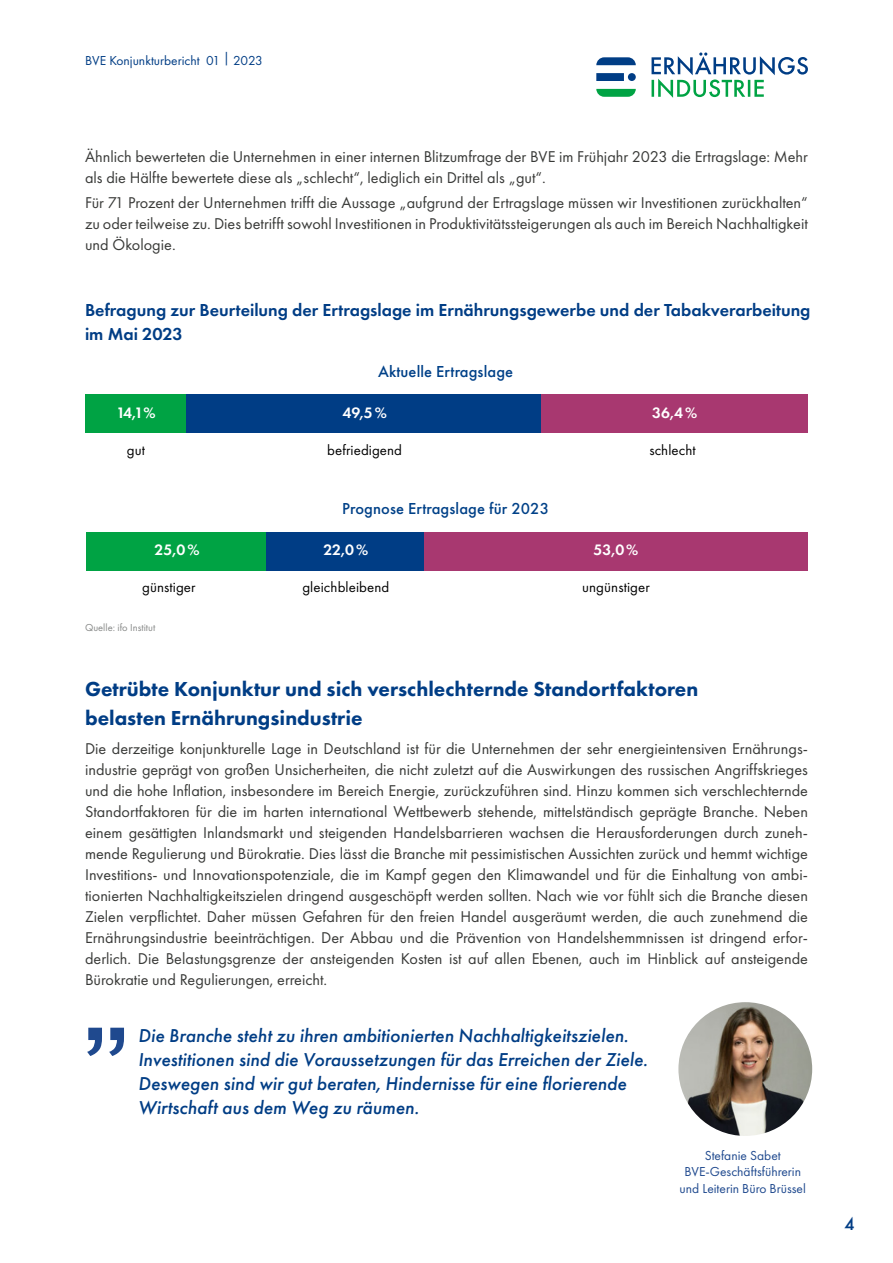
<style>
.page{position:relative;width:893px;height:1263px;background:#fff}
.page>*{position:absolute;margin:0;border:0;box-sizing:border-box;transform-origin:0 0}
.t1{font:800 21px/28.5px "Futura PT";color:#003d85}
.t2{font:italic 500 19.35px/24px "Futura PT";color:#003d85}
.t3{font:600 18px/24px "Futura PT";color:#003d85}
.t4{font:500 16.5px "Futura PT";letter-spacing:.005em;color:#004188}
.t5{font:500 16.5px "Futura";color:#003d85}
.t6{font:16.2px/21px "Futura PT";color:#383937;text-align:justify}
.t7{font:600 15.75px "Futura PT";color:#fff}
.t8{font:14.85px "Futura PT";letter-spacing:.005em;color:#000}
.t9{font:13.5px/16.5px "Futura PT";color:#1f498e;text-align:center}
.t10{font:13.5px "Futura PT";color:#003d85}
.t11{font:10.5px "Futura PT";color:#878988}
</style>
<div class="page">
<svg style="left:596px;top:57px;width:40px;height:24px"></svg>
<svg style="left:596px;top:89px;width:40px;height:8px"></svg>
<svg style="left:652px;top:53px;width:156px;height:45px"></svg>
<img style="left:678px;top:1002px;width:134px;height:134px;border-radius:67px">
<svg style="left:87px;top:1028px;width:37px;height:28px"></svg>
<div style="left:86px;top:532px;width:182px;height:38px;background:#00a344"></div>
<div style="left:266px;top:532px;width:160px;height:38px;background:#003d85"></div>
<div style="left:424px;top:532px;width:384px;height:38px;background:#a83870"></div>
<div style="left:85px;top:394px;width:102px;height:39px;background:#00a344"></div>
<div style="left:186px;top:394px;width:357px;height:39px;background:#003d85"></div>
<div style="left:541px;top:394px;width:267px;height:39px;background:#a83870"></div>
<p class="t10" style="left:85px;top:52px;width:179px">BVE Konjunkturbericht 01 | 2023</p>
<p class="t6" style="left:85px;top:146px;width:724px">Ähnlich bewerteten die Unternehmen in einer internen Blitzumfrage der BVE im Frühjahr 2023 die Ertragslage: Mehr als die Hälfte bewertete diese als „schlecht“, lediglich ein Drittel als „gut“.</p>
<p class="t6" style="left:85px;top:192px;width:724px">Für 71 Prozent der Unternehmen trifft die Aussage „aufgrund der Ertragslage müssen wir Investitionen zurückhalten“ zu oder teilweise zu. Dies betrifft sowohl Investitionen in Produktivitätssteigerungen als auch im Bereich Nachhaltigkeit und Ökologie.</p>
<p class="t3" style="left:85px;top:297px;width:727px">Befragung zur Beurteilung der Ertragslage im Ernährungsgewerbe und der Tabakverarbeitung im Mai 2023</p>
<p class="t4" style="left:378px;top:361px;width:137px">Aktuelle Ertragslage</p>
<p class="t7" style="left:116px;top:403px;width:41px">14,1%</p>
<p class="t7" style="left:342px;top:403px;width:46px">49,5%</p>
<p class="t7" style="left:652px;top:403px;width:46px">36,4%</p>
<p class="t8" style="left:127px;top:441px;width:20px">gut</p>
<p class="t8" style="left:327px;top:441px;width:76px">befriedigend</p>
<p class="t8" style="left:649px;top:441px;width:48px">schlecht</p>
<p class="t4" style="left:342px;top:499px;width:209px">Prognose Ertragslage für 2023</p>
<p class="t7" style="left:155px;top:540px;width:46px">25,0%</p>
<p class="t7" style="left:323px;top:540px;width:46px">22,0%</p>
<p class="t7" style="left:593px;top:540px;width:46px">53,0%</p>
<p class="t8" style="left:142px;top:578px;width:55px">günstiger</p>
<p class="t8" style="left:302px;top:578px;width:88px">gleichbleibend</p>
<p class="t8" style="left:582px;top:578px;width:69px">ungünstiger</p>
<p class="t11" style="left:85px;top:621px;width:72px">Quelle: ifo Institut</p>
<p class="t1" style="left:85px;top:675px;width:615px">Getrübte Konjunktur und sich verschlechternde Standortfaktoren belasten Ernährungsindustrie</p>
<p class="t6" style="left:85px;top:738px;width:724px">Die derzeitige konjunkturelle Lage in Deutschland ist für die Unternehmen der sehr energieintensiven Ernährungs&shy;industrie geprägt von großen Unsicherheiten, die nicht zuletzt auf die Auswirkungen des russischen Angriffskrieges und die hohe Inflation, insbesondere im Bereich Energie, zurückzuführen sind. Hinzu kommen sich verschlechternde Standortfaktoren für die im harten international Wettbewerb stehende, mittelständisch geprägte Branche. Neben einem gesättigten Inlandsmarkt und steigenden Handelsbarrieren wachsen die Herausforderungen durch zuneh&shy;mende Regulierung und Bürokratie. Dies lässt die Branche mit pessimistischen Aussichten zurück und hemmt wichtige Investitions- und Innovationspotenziale, die im Kampf gegen den Klimawandel und für die Einhaltung von ambi&shy;tionierten Nachhaltigkeitszielen dringend ausgeschöpft werden sollten. Nach wie vor fühlt sich die Branche diesen Zielen verpflichtet. Daher müssen Gefahren für den freien Handel ausgeräumt werden, die auch zunehmend die Ernährungsindustrie beeinträchtigen. Der Abbau und die Prävention von Handelshemmnissen ist dringend erfor&shy;derlich. Die Belastungsgrenze der ansteigenden Kosten ist auf allen Ebenen, auch im Hinblick auf ansteigende Bürokratie und Regulierungen, erreicht.</p>
<p class="t2" style="left:138px;top:1024px;width:511px">Die Branche steht zu ihren ambitionierten Nachhaltigkeitszielen.<br>Investitionen sind die Voraussetzungen für das Erreichen der Ziele.<br>Deswegen sind wir gut beraten, Hindernisse für eine florierende Wirtschaft aus dem Weg zu räumen.</p>
<p class="t9" style="left:680px;top:1147px;width:128px">Stefanie Sabet<br>BVE-Geschäftsführerin und Leiterin Büro Brüssel</p>
<p class="t5" style="left:844px;top:1212px;width:12px">4</p>
</div>
